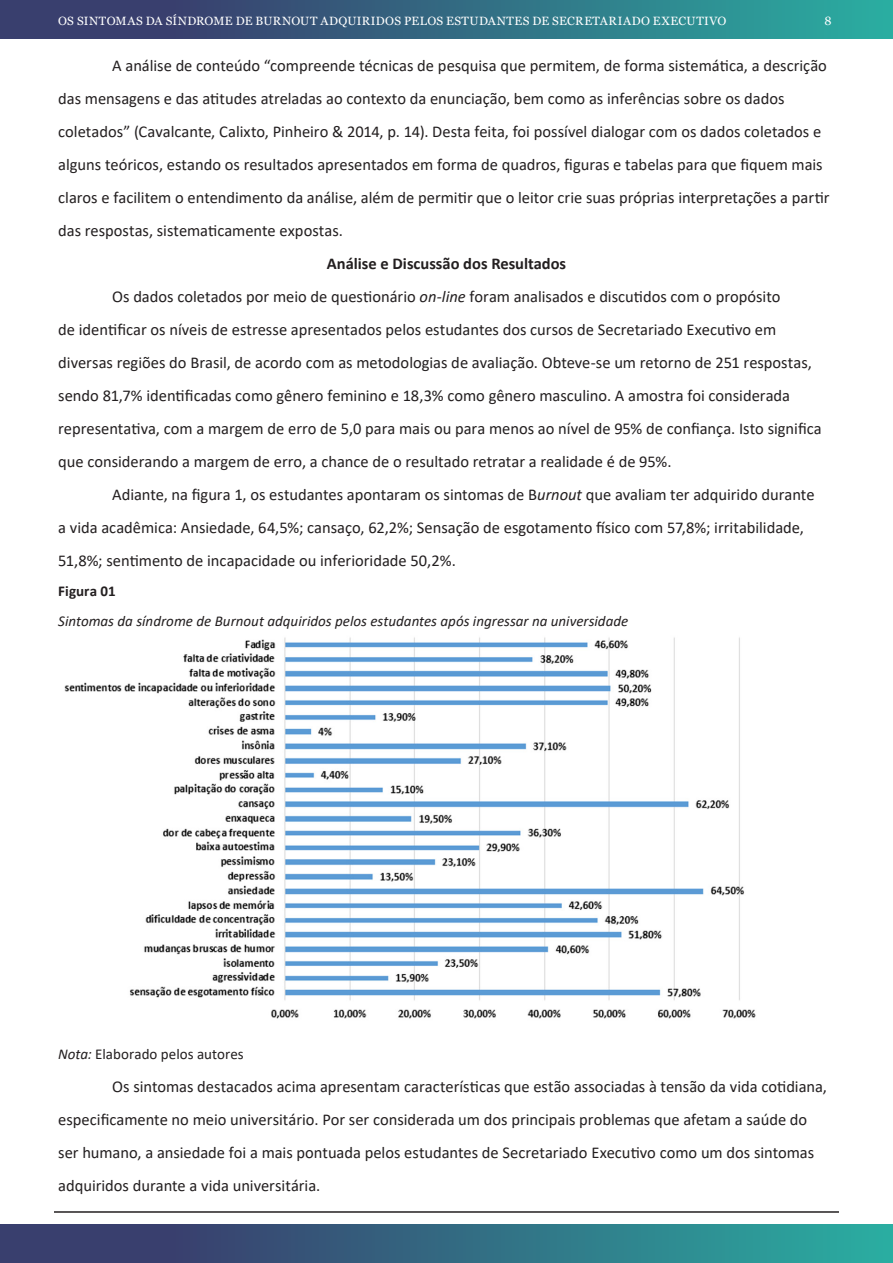
<style>
.page{position:relative;width:893px;height:1263px;background:#fff}
.page>*{position:absolute;margin:0;border:0;box-sizing:border-box;transform-origin:0 0}
.Paragrafo{font:16.5px/33px "Calibri";color:#231f20}
.Título_Nivel_1{font:700 16.5px "Calibri";color:#231f20}
.Figura_Titulo{font:italic 15px "Calibri";color:#231f20}
.Figura_Nota{font:15px "Calibri";letter-spacing:.005em;color:#231f20}
.Figura_Numero{font:700 15px "Calibri";letter-spacing:.005em;color:#231f20}
.t1{font:12px "Georgia";letter-spacing:.03em;color:#fff}
.s1{font-style:italic}
</style>
<div class="page">
<div style="left:0;top:0;width:893px;height:38px;background:linear-gradient(to right,#3b2e66,#2baaa0)"></div>
<div style="left:0;top:1225px;width:893px;height:38px;background:linear-gradient(to right,#3b2e66,#2baaa0)"></div>
<hr style="left:54px;top:1211px;width:785px;height:2px;background:#231f20">
<img style="left:64px;top:637px;width:692px;height:382px">
<p class="t1" style="left:58px;top:13px;width:670px">OS SINTOMAS DA SÍNDROME DE BURNOUT ADQUIRIDOS PELOS ESTUDANTES DE SECRETARIADO EXECUTIVO</p>
<p class="t1" style="left:825px;top:13px;width:9px">8</p>
<p class="Paragrafo" style="left:58px;top:48px;width:773px;text-indent:54px">A análise de conteúdo “compreende técnicas de pesquisa que permitem, de forma sistemática, a descrição das mensagens e das atitudes atreladas ao contexto da enunciação, bem como as inferências sobre os dados coletados” (Cavalcante, Calixto, Pinheiro &amp; 2014, p. 14). Desta feita, foi possível dialogar com os dados coletados e alguns teóricos, estando os resultados apresentados em forma de quadros, figuras e tabelas para que fiquem mais claros e facilitem o entendimento da análise, além de permitir que o leitor crie suas próprias interpretações a partir das respostas, sistematicamente expostas.</p>
<p class="Título_Nivel_1" style="left:327px;top:251px;width:241px">Análise e Discussão dos Resultados</p>
<p class="Paragrafo" style="left:58px;top:279px;width:765px;text-indent:54px">Os dados coletados por meio de questionário <span class="s1">on-line</span> foram analisados e discutidos com o propósito<br>de identificar os níveis de estresse apresentados pelos estudantes dos cursos de Secretariado Executivo em diversas regiões do Brasil, de acordo com as metodologias de avaliação. Obteve-se um retorno de 251 respostas, sendo 81,7% identificadas como gênero feminino e 18,3% como gênero masculino. A amostra foi considerada representativa, com a margem de erro de 5,0 para mais ou para menos ao nível de 95% de confiança. Isto significa que considerando a margem de erro, a chance de o resultado retratar a realidade é de 95%.</p>
<p class="Paragrafo" style="left:58px;top:477px;width:758px;text-indent:54px">Adiante, na figura 1, os estudantes apontaram os sintomas de B<span class="s1">urnout</span> que avaliam ter adquirido durante a vida acadêmica: Ansiedade, 64,5%; cansaço, 62,2%; Sensação de esgotamento físico com 57,8%; irritabilidade,<br>51,8%; sentimento de incapacidade ou inferioridade 50,2%.</p>
<p class="Figura_Numero" style="left:58px;top:580px;width:59px">Figura 01</p>
<p class="Figura_Titulo" style="left:58px;top:610px;width:572px">Sintomas da síndrome de Burnout adquiridos pelos estudantes após ingressar na universidade</p>
<p class="Figura_Nota" style="left:58px;top:1043px;width:187px"><span class="s1">Nota:</span> Elaborado pelos autores</p>
<p class="Paragrafo" style="left:58px;top:1069px;width:770px;text-indent:54px">Os sintomas destacados acima apresentam características que estão associadas à tensão da vida cotidiana, especificamente no meio universitário. Por ser considerada um dos principais problemas que afetam a saúde do ser humano, a ansiedade foi a mais pontuada pelos estudantes de Secretariado Executivo como um dos sintomas adquiridos durante a vida universitária.</p>
</div>
